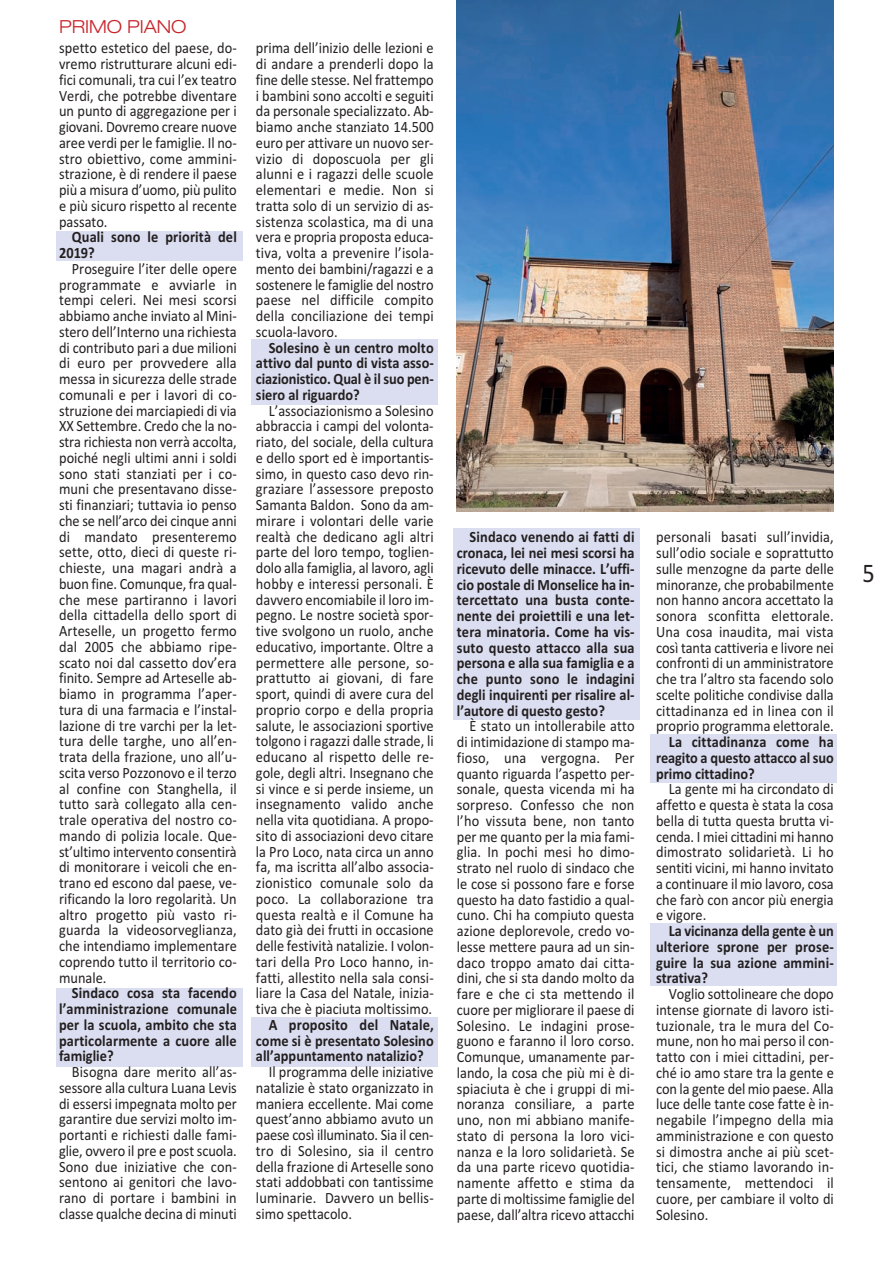
<style>
.page{position:relative;width:894px;height:1264px;background:#fff}
.page>*{position:absolute;margin:0;border:0;box-sizing:border-box;transform-origin:0 0}
.t1{font:27px "Calibri";color:#231f20;scale:.9 1}
.t2{font:300 expanded 18px "Helvetica Neue";color:#c8242b}
.t3{font:15.75px/15.8px "Calibri";color:#231f20;text-align:justify;scale:.91 1}
.t4{font:700 15.75px/15.8px "Calibri";color:#231f20;text-align:justify;scale:.91 1}
</style>
<div class="page">
<div style="left:251px;top:1017px;width:186px;height:49px;background:#dbdef0"></div>
<div style="left:650px;top:923px;width:186px;height:63px;background:#dbdef0"></div>
<div style="left:453px;top:528px;width:186px;height:191px;background:#dbdef0"></div>
<div style="left:56px;top:988px;width:186px;height:78px;background:#dbdef0"></div>
<div style="left:650px;top:735px;width:186px;height:48px;background:#dbdef0"></div>
<div style="left:251px;top:339px;width:186px;height:66px;background:#dbdef0"></div>
<div style="left:56px;top:231px;width:186px;height:30px;background:#dbdef0"></div>
<img style="left:457px;top:0;width:376px;height:511px">
<p class="t2" style="left:59px;top:20px;width:129px">PRIMO PIANO</p>
<p class="t3" style="left:59px;top:42px;width:197px">spetto estetico del paese, do&shy;vremo ristrutturare alcuni edi&shy;fici comunali, tra cui l’ex teatro Verdi, che potrebbe diventare un punto di aggregazione per i giovani. Dovremo creare nuove aree verdi per le famiglie. Il no&shy;stro obiettivo, come ammini&shy;strazione, è di rendere il paese più a misura d’uomo, più pulito e più sicuro rispetto al recente passato.</p>
<p class="t4" style="left:59px;top:231px;width:197px;text-indent:13px">Quali sono le priorità del<br>2019?</p>
<p class="t3" style="left:59px;top:262px;width:197px;text-indent:13px">Proseguire l’iter delle opere programmate e avviarle in tempi celeri. Nei mesi scorsi abbiamo anche inviato al Mini&shy;stero dell’Interno una richiesta di contributo pari a due milioni di euro per provvedere alla messa in sicurezza delle strade comunali e per i lavori di co&shy;struzione dei marciapiedi di via XX Settembre. Credo che la no&shy;stra richiesta non verrà accolta, poiché negli ultimi anni i soldi sono stati stanziati per i co&shy;muni che presentavano disse&shy;sti finanziari; tuttavia io penso che se nell’arco dei cinque anni di mandato presenteremo sette, otto, dieci di queste ri&shy;chieste, una magari andrà a buon fine. Comunque, fra qual&shy;che mese partiranno i lavori della cittadella dello sport di Arteselle, un progetto fermo dal 2005 che abbiamo ripe&shy;scato noi dal cassetto dov’era finito. Sempre ad Arteselle ab&shy;biamo in programma l’aper&shy;tura di una farmacia e l’instal&shy;lazione di tre varchi per la let&shy;tura delle targhe, uno all’en&shy;trata della frazione, uno all’u&shy;scita verso Pozzonovo e il terzo al confine con Stanghella, il tutto sarà collegato alla cen&shy;trale operativa del nostro co&shy;mando di polizia locale. Que&shy;st’ultimo intervento consentirà di monitorare i veicoli che en&shy;trano ed escono dal paese, ve&shy;rificando la loro regolarità. Un altro progetto più vasto ri&shy;guarda la videosorveglianza, che intendiamo implementare coprendo tutto il territorio co&shy;munale.</p>
<p class="t4" style="left:59px;top:987px;width:197px;text-indent:13px">Sindaco cosa sta facendo l’amministrazione comunale per la scuola, ambito che sta particolarmente a cuore alle famiglie?</p>
<p class="t3" style="left:59px;top:1065px;width:197px;text-indent:13px">Bisogna dare merito all’as&shy;sessore alla cultura Luana Levis di essersi impegnata molto per garantire due servizi molto im&shy;portanti e richiesti dalle fami&shy;glie, ovvero il pre e post scuola.<br>Sono due iniziative che con&shy;sentono ai genitori che lavo&shy;rano di portare i bambini in classe qualche decina di minuti</p>
<p class="t3" style="left:256px;top:42px;width:197px">prima dell’inizio delle lezioni e di andare a prenderli dopo la fine delle stesse. Nel frattempo i bambini sono accolti e seguiti da personale specializzato. Ab&shy;biamo anche stanziato 14.500 euro per attivare un nuovo ser&shy;vizio di doposcuola per gli alunni e i ragazzi delle scuole elementari e medie. Non si tratta solo di un servizio di as&shy;sistenza scolastica, ma di una vera e propria proposta educa&shy;tiva, volta a prevenire l’isola&shy;mento dei bambini/ragazzi e a sostenere le famiglie del nostro paese nel difficile compito della conciliazione dei tempi scuola-lavoro.</p>
<p class="t4" style="left:256px;top:341px;width:197px;text-indent:13px">Solesino è un centro molto attivo dal punto di vista asso&shy;ciazionistico. Qual è il suo pen&shy;siero al riguardo?</p>
<p class="t3" style="left:256px;top:404px;width:197px;text-indent:13px">L’associazionismo a Solesino abbraccia i campi del volonta&shy;riato, del sociale, della cultura e dello sport ed è importantis&shy;simo, in questo caso devo rin&shy;graziare l’assessore preposto Samanta Baldon. Sono da am&shy;mirare i volontari delle varie realtà che dedicano agli altri parte del loro tempo, toglien&shy;dolo alla famiglia, al lavoro, agli hobby e interessi personali. È davvero encomiabile il loro im&shy;pegno. Le nostre società spor&shy;tive svolgono un ruolo, anche educativo, importante. Oltre a permettere alle persone, so&shy;prattutto ai giovani, di fare sport, quindi di avere cura del proprio corpo e della propria salute, le associazioni sportive tolgono i ragazzi dalle strade, li educano al rispetto delle re&shy;gole, degli altri. Insegnano che si vince e si perde insieme, un insegnamento valido anche nella vita quotidiana. A propo&shy;sito di associazioni devo citare la Pro Loco, nata circa un anno fa, ma iscritta all’albo associa&shy;zionistico comunale solo da poco. La collaborazione tra questa realtà e il Comune ha dato già dei frutti in occasione delle festività natalizie. I volon&shy;tari della Pro Loco hanno, in&shy;fatti, allestito nella sala consi&shy;liare la Casa del Natale, inizia&shy;tiva che è piaciuta moltissimo.</p>
<p class="t4" style="left:256px;top:1018px;width:197px;text-indent:13px">A proposito del Natale, come si è presentato Solesino all’appuntamento natalizio?</p>
<p class="t3" style="left:256px;top:1065px;width:197px;text-indent:13px">Il programma delle iniziative natalizie è stato organizzato in maniera eccellente. Mai come quest’anno abbiamo avuto un paese così illuminato. Sia il cen&shy;tro di Solesino, sia il centro della frazione di Arteselle sono stati addobbati con tantissime luminarie. Davvero un bellis&shy;simo spettacolo.</p>
<p class="t4" style="left:456px;top:531px;width:197px;text-indent:13px">Sindaco venendo ai fatti di cronaca, lei nei mesi scorsi ha ricevuto delle minacce. L’uffi&shy;cio postale di Monselice ha in&shy;tercettato una busta conte&shy;nente dei proiettili e una let&shy;tera minatoria. Come ha vis&shy;suto questo attacco alla sua persona e alla sua famiglia e a che punto sono le indagini degli inquirenti per risalire al&shy;l’autore di questo gesto?</p>
<p class="t3" style="left:456px;top:720px;width:197px;text-indent:13px">È stato un intollerabile atto di intimidazione di stampo ma&shy;fioso, una vergogna. Per quanto riguarda l’aspetto per&shy;sonale, questa vicenda mi ha sorpreso. Confesso che non l’ho vissuta bene, non tanto per me quanto per la mia fami&shy;glia. In pochi mesi ho dimo&shy;strato nel ruolo di sindaco che le cose si possono fare e forse questo ha dato fastidio a qual&shy;cuno. Chi ha compiuto questa azione deplorevole, credo vo&shy;lesse mettere paura ad un sin&shy;daco troppo amato dai citta&shy;dini, che si sta dando molto da fare e che ci sta mettendo il cuore per migliorare il paese di Solesino. Le indagini prose&shy;guono e faranno il loro corso.<br>Comunque, umanamente par&shy;lando, la cosa che più mi è di&shy;spiaciuta è che i gruppi di mi&shy;noranza consiliare, a parte uno, non mi abbiano manife&shy;stato di persona la loro vici&shy;nanza e la loro solidarietà. Se da una parte ricevo quotidia&shy;namente affetto e stima da parte di moltissime famiglie del paese, dall’altra ricevo attacchi</p>
<p class="t3" style="left:655px;top:531px;width:197px">personali basati sull’invidia, sull’odio sociale e soprattutto sulle menzogne da parte delle minoranze, che probabilmente non hanno ancora accettato la sonora sconfitta elettorale.<br>Una cosa inaudita, mai vista così tanta cattiveria e livore nei confronti di un amministratore che tra l’altro sta facendo solo scelte politiche condivise dalla cittadinanza ed in linea con il proprio programma elettorale.</p>
<p class="t4" style="left:655px;top:735px;width:197px;text-indent:13px">La cittadinanza come ha reagito a questo attacco al suo primo cittadino?</p>
<p class="t3" style="left:655px;top:783px;width:197px;text-indent:13px">La gente mi ha circondato di affetto e questa è stata la cosa bella di tutta questa brutta vi&shy;cenda. I miei cittadini mi hanno dimostrato solidarietà. Li ho sentiti vicini, mi hanno invitato a continuare il mio lavoro, cosa che farò con ancor più energia e vigore.</p>
<p class="t4" style="left:655px;top:924px;width:197px;text-indent:13px">La vicinanza della gente è un ulteriore sprone per prose&shy;guire la sua azione ammini&shy;strativa?</p>
<p class="t3" style="left:655px;top:987px;width:197px;text-indent:13px">Voglio sottolineare che dopo intense giornate di lavoro isti&shy;tuzionale, tra le mura del Co&shy;mune, non ho mai perso il con&shy;tatto con i miei cittadini, per&shy;ché io amo stare tra la gente e con la gente del mio paese. Alla luce delle tante cose fatte è in&shy;negabile l’impegno della mia amministrazione e con questo si dimostra anche ai più scet&shy;tici, che stiamo lavorando in&shy;tensamente, mettendoci il cuore, per cambiare il volto di Solesino.</p>
<h1 class="t1" style="left:862px;top:564px;width:15px">5</h1>
</div>
